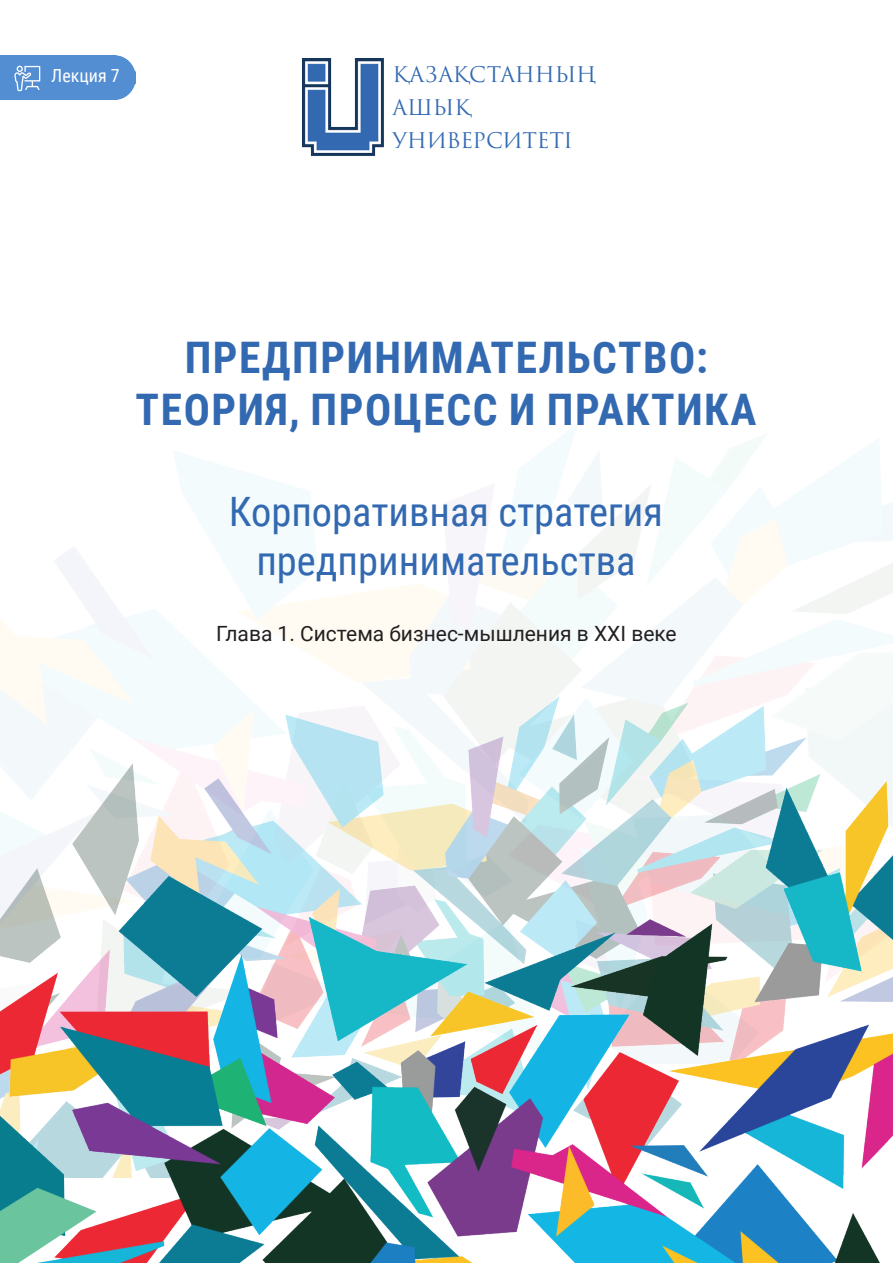
<style>
.page{position:relative;width:893px;height:1263px;background:#fff}
.page>*{position:absolute;margin:0;border:0;box-sizing:border-box;transform-origin:0 0}
.t1{font:700 43.5px/52.2px "Roboto Condensed";letter-spacing:.035em;color:#3269b1;text-align:center}
.t2{font:40.5px/48.6px "Roboto Condensed";color:#3269b1;text-align:center}
.t3{font:21px "Roboto";color:#231f20}
.t4{font:21px "Trajan Pro 3";letter-spacing:-.01em;color:#3269b1}
.t5{font:18px "Roboto Condensed";color:#fff}
</style>
<div class="page">
<img style="left:0;top:425px;width:893px;height:638px">
<img style="left:302px;top:58px;width:82px;height:98px">
<img style="left:0;top:696px;width:892px;height:33px">
<img style="left:0;top:729px;width:892px;height:534px">
<div style="left:0;top:55px;width:136px;height:45px;background:#538dd2"></div>
<svg style="left:14px;top:66px;width:26px;height:25px"></svg>
<p class="t5" style="left:51px;top:63px;width:70px">Лекция 7</p>
<p class="t4" style="left:393px;top:60px;width:205px">ҚАЗАҚСТАННЫҢ</p>
<p class="t4" style="left:393px;top:93px;width:80px">АШЫҚ</p>
<p class="t4" style="left:393px;top:126px;width:182px">УНИВЕРСИТЕТІ</p>
<p class="t1" style="left:136px;top:330px;width:622px">ПРЕДПРИНИМАТЕЛЬСТВО:<br>ТЕОРИЯ, ПРОЦЕСС И ПРАКТИКА</p>
<p class="t2" style="left:229px;top:486px;width:436px">Корпоративная стратегия предпринимательства</p>
<p class="t3" style="left:216px;top:619px;width:462px">Глава 1. Система бизнес-мышления в XXI веке</p>
</div>
